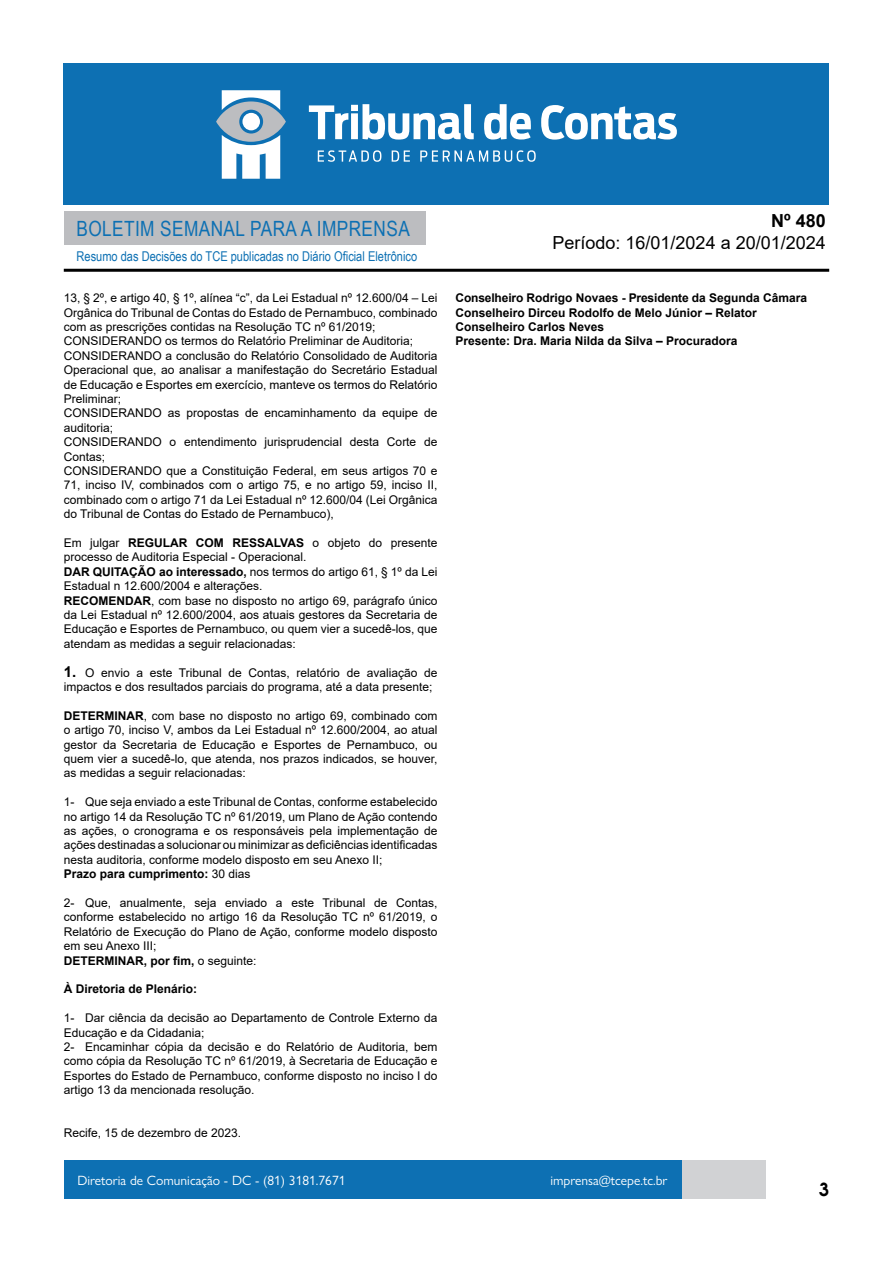
<style>
.page{position:relative;width:893px;height:1263px;background:#fff}
.page>*{position:absolute;margin:0;border:0;box-sizing:border-box;transform-origin:0 0}
.t1{font:21px "Arial Narrow";letter-spacing:.02em;color:#0d70b3}
.t2{font:18px "Arial";color:#000}
.t3{font:700 18px "Arial";color:#000}
.t4{font:600 18px "Avant Garde";color:#000}
.t5{font:13.5px "Gill Sans Nova";color:#fff}
.t6{font:13.5px "Arial Narrow";color:#0d70b3}
.t7{font:12px/14.4px "Arial";color:#000;text-align:justify}
.t8{font:700 12px "Arial";color:#000}
.s1{font-weight:700}
.s2{font-weight:700;font-size:15px}
.s3{font-weight:400}
</style>
<div class="page">
<div style="left:148px;top:1160px;width:617px;height:39px;background:#d1d2d4"></div>
<div style="left:64px;top:211px;width:361px;height:33px;background:#bcbdc0"></div>
<hr style="left:64px;top:269px;width:765px;height:3px;background:#000">
<div style="left:64px;top:64px;width:765px;height:141px;background:#0d70b3"></div>
<svg style="left:309px;top:104px;width:165px;height:36px"></svg>
<svg style="left:484px;top:104px;width:47px;height:36px"></svg>
<svg style="left:541px;top:105px;width:136px;height:35px"></svg>
<svg style="left:318px;top:150px;width:63px;height:12px"></svg>
<svg style="left:392px;top:150px;width:18px;height:12px"></svg>
<svg style="left:420px;top:150px;width:116px;height:12px"></svg>
<svg style="left:216px;top:90px;width:70px;height:89px"></svg>
<div style="left:64px;top:1160px;width:617px;height:39px;background:#0d70b3"></div>
<h1 class="t1" style="left:77px;top:213px;width:335px">BOLETIM SEMANAL PARA A IMPRENSA</h1>
<p class="t6" style="left:77px;top:246px;width:342px">Resumo das Decisões do TCE publicadas no Diário Oficial Eletrônico</p>
<p class="t7" style="left:64px;top:291px;width:375px">13, § 2º, e artigo 40, § 1º, alínea “c”, da Lei Estadual nº 12.600/04 – Lei Orgânica do Tribunal de Contas do Estado de Pernambuco, combinado com as prescrições contidas na Resolução TC nº 61/2019;</p>
<p class="t7" style="left:64px;top:334px;width:351px">CONSIDERANDO os termos do Relatório Preliminar de Auditoria;</p>
<p class="t7" style="left:64px;top:348px;width:375px">CONSIDERANDO a conclusão do Relatório Consolidado de Auditoria Operacional que, ao analisar a manifestação do Secretário Estadual de Educação e Esportes em exercício, manteve os termos do Relatório Preliminar;</p>
<p class="t7" style="left:64px;top:406px;width:375px">CONSIDERANDO as propostas de encaminhamento da equipe de auditoria;</p>
<p class="t7" style="left:64px;top:435px;width:375px">CONSIDERANDO o entendimento jurisprudencial desta Corte de<br>Contas;</p>
<p class="t7" style="left:64px;top:463px;width:375px">CONSIDERANDO que a Constituição Federal, em seus artigos 70 e 71, inciso IV, combinados com o artigo 75, e no artigo 59, inciso II, combinado com o artigo 71 da Lei Estadual nº 12.600/04 (Lei Orgânica do Tribunal de Contas do Estado de Pernambuco),</p>
<p class="t7" style="left:64px;top:535px;width:375px">Em julgar <span class="s1">REGULAR COM RESSALVAS</span> o objeto do presente processo de Auditoria Especial - Operacional.</p>
<p class="t7" style="left:64px;top:564px;width:375px"><span class="s1">DAR QUITAÇÃO ao interessado,</span> nos termos do artigo 61, § 1º da Lei<br>Estadual n 12.600/2004 e alterações.</p>
<p class="t7" style="left:64px;top:593px;width:375px"><span class="s1">RECOMENDAR</span>, com base no disposto no artigo 69, parágrafo único da Lei Estadual nº 12.600/2004, aos atuais gestores da Secretaria de Educação e Esportes de Pernambuco, ou quem vier a sucedê-los, que atendam as medidas a seguir relacionadas:</p>
<p class="t7" style="left:64px;top:665px;width:375px"><span class="s2">1.</span> O envio a este Tribunal de Contas, relatório de avaliação de impactos e dos resultados parciais do programa, até a data presente;</p>
<p class="t7" style="left:64px;top:708px;width:375px"><span class="s1">DETERMINAR</span>, com base no disposto no artigo 69, combinado com o artigo 70, inciso V, ambos da Lei Estadual nº 12.600/2004, ao atual gestor da Secretaria de Educação e Esportes de Pernambuco, ou quem vier a sucedê-lo, que atenda, nos prazos indicados, se houver, as medidas a seguir relacionadas:</p>
<p class="t7" style="left:64px;top:795px;width:375px">1- Que seja enviado a este Tribunal de Contas, conforme estabelecido no artigo 14 da Resolução TC nº 61/2019, um Plano de Ação contendo as ações, o cronograma e os responsáveis pela implementação de ações destinadas a solucionar ou minimizar as deficiências identificadas nesta auditoria, conforme modelo disposto em seu Anexo II;</p>
<p class="t8" style="left:64px;top:865px;width:188px">Prazo para cumprimento: <span class="s3">30 dias</span></p>
<p class="t7" style="left:64px;top:895px;width:375px">2- Que, anualmente, seja enviado a este Tribunal de Contas, conforme estabelecido no artigo 16 da Resolução TC nº 61/2019, o Relatório de Execução do Plano de Ação, conforme modelo disposto em seu Anexo III;</p>
<p class="t8" style="left:64px;top:952px;width:194px">DETERMINAR, por fim, <span class="s3">o seguinte:</span></p>
<p class="t8" style="left:64px;top:981px;width:135px">À Diretoria de Plenário:</p>
<p class="t7" style="left:64px;top:1011px;width:375px">1- Dar ciência da decisão ao Departamento de Controle Externo da<br>Educação e da Cidadania;</p>
<p class="t7" style="left:64px;top:1039px;width:375px">2- Encaminhar cópia da decisão e do Relatório de Auditoria, bem como cópia da Resolução TC nº 61/2019, à Secretaria de Educação e Esportes do Estado de Pernambuco, conforme disposto no inciso I do artigo 13 da mencionada resolução.</p>
<p class="t7" style="left:64px;top:1126px;width:179px">Recife, 15 de dezembro de 2023.</p>
<h2 class="t3" style="left:771px;top:208px;width:56px">Nº 480</h2>
<h2 class="t2" style="left:552px;top:230px;width:275px">Período: 16/01/2024 a 20/01/2024</h2>
<p class="t8" style="left:455px;top:289px;width:353px">Conselheiro Rodrigo Novaes - Presidente da Segunda Câmara</p>
<p class="t8" style="left:455px;top:304px;width:303px">Conselheiro Dirceu Rodolfo de Melo Júnior – Relator</p>
<p class="t8" style="left:455px;top:318px;width:150px">Conselheiro Carlos Neves</p>
<p class="t8" style="left:455px;top:333px;width:284px">Presente: Dra. Maria Nilda da Silva – Procuradora</p>
<p class="t5" style="left:77px;top:1172px;width:270px">Diretoria de Comunicação - DC - (81) 3181.7671</p>
<p class="t5" style="left:550px;top:1172px;width:119px">imprensa@tcepe.tc.br</p>
<h2 class="t4" style="left:819px;top:1177px;width:12px">3</h2>
</div>
